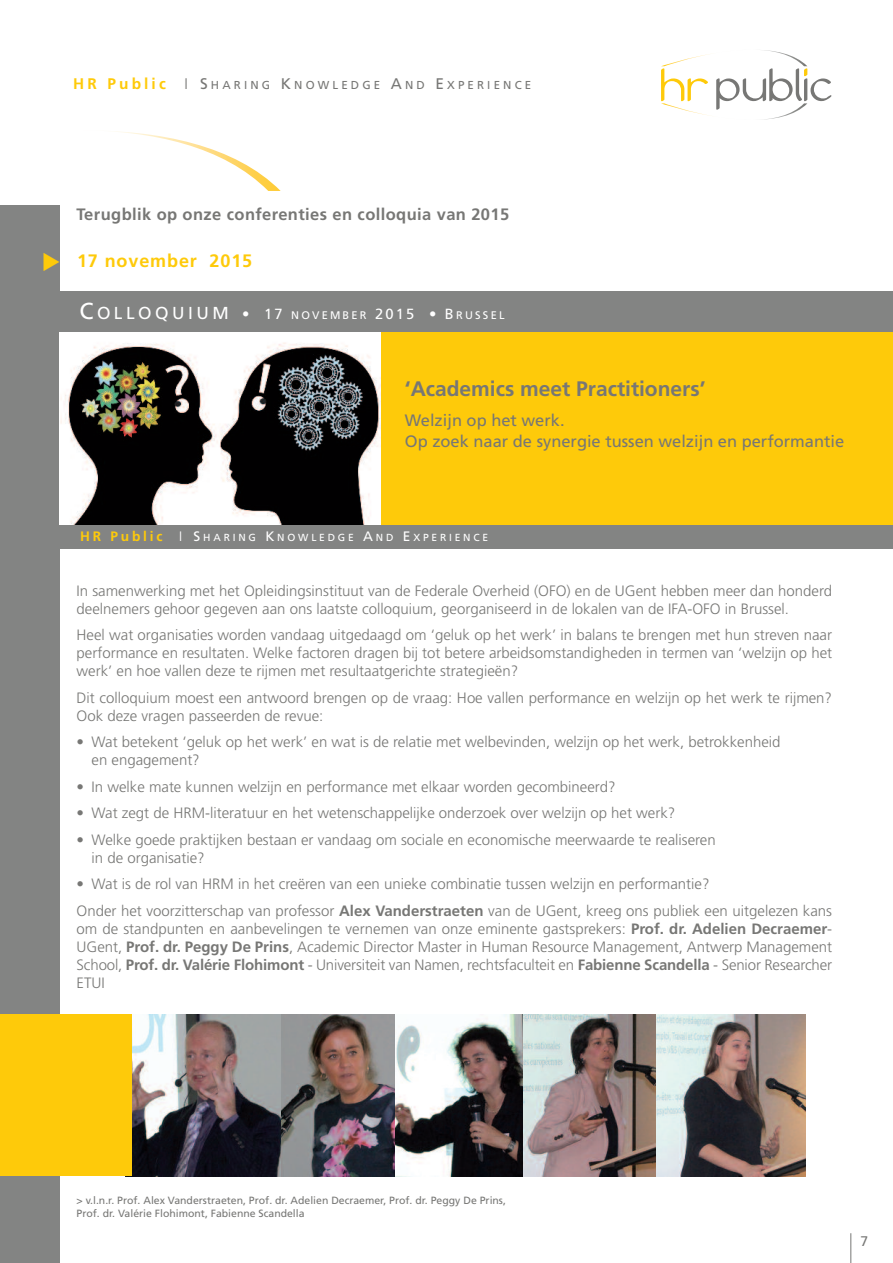
<style>
.page{position:relative;width:893px;height:1263px;background:#fff}
.page>*{position:absolute;margin:0;border:0;box-sizing:border-box;transform-origin:0 0}
.t1{font:700 21px "Frutiger";color:#777775}
.t2{font:700 18px "Frutiger";letter-spacing:.05em;color:#feca0a}
.t3{font:16.5px/21px "Frutiger";color:#777775}
.t4{font:700 16.5px "Frutiger";letter-spacing:.025em;color:#777775}
.t5{font:300 15px/18px "Frutiger";color:#777775}
.t6{font:13.95px "Frutiger";color:#777775}
.t7{font:11.55px "Frutiger";letter-spacing:.275em;color:#777775}
.t8{font:11.1px "Frutiger";letter-spacing:.2em;color:#fff}
.t9{font:10.5px/12.6px "Frutiger";color:#777775}
.t10{font:10.2px "Frutiger";letter-spacing:.275em;color:#fff}
.s1{font-weight:700;font-size:15.3px;color:#feca0a}
.s2{font-weight:300;font-size:15.3px}
.s3{font-size:15.3px}
.s4{font-size:23.1px}
.s5{font-size:17.4px}
.s6{font-size:14.7px}
.s7{font-weight:700;font-size:13.65px;color:#feca0a}
.s8{font-weight:300;font-size:13.65px}
.s9{font-size:13.65px}
.s10{font-weight:700}
</style>
<div class="page">
<hr style="left:850px;top:1233px;width:1px;height:30px;background:#777775">
<div style="left:0;top:205px;width:60px;height:1058px;background:#838483"></div>
<svg style="left:661px;top:50px;width:170px;height:70px"></svg>
<img style="left:116px;top:131px;width:165px;height:60px">
<img style="left:60px;top:332px;width:322px;height:193px">
<div style="left:382px;top:332px;width:511px;height:193px;background:#feca0a"></div>
<div style="left:54px;top:291px;width:839px;height:41px;background:#838483"></div>
<div style="left:54px;top:525px;width:839px;height:24px;background:#838483"></div>
<img style="left:281px;top:1015px;width:115px;height:161px">
<img style="left:396px;top:1015px;width:128px;height:161px">
<img style="left:524px;top:1015px;width:132px;height:161px">
<img style="left:656px;top:1015px;width:150px;height:161px">
<img style="left:131px;top:1014px;width:150px;height:162px">
<div style="left:0;top:1014px;width:131px;height:162px;background:#feca0a"></div>
<p class="t7" style="left:73px;top:81px;width:459px"><span class="s1">HR Public</span> <span class="s2">I</span> <span class="s3">S</span>HARING <span class="s3">K</span>NOWLEDGE <span class="s3">A</span>ND <span class="s3">E</span>XPERIENCE</p>
<p class="t4" style="left:77px;top:207px;width:434px">Terugblik op onze conferenties en colloquia van 2015</p>
<p class="t2" style="left:77px;top:254px;width:177px">17 november 2015</p>
<p class="t8" style="left:79px;top:311px;width:427px"><span class="s4">C</span><span class="s5">OLLOQUIUM</span> <span class="s6">• 17</span> NOVEMBER <span class="s6">2015 • B</span>RUSSEL</p>
<h1 class="t1" style="left:405px;top:381px;width:302px">‘Academics meet Practitioners’</h1>
<p class="t3" style="left:405px;top:411px;width:441px">Welzijn op het werk.<br>Op zoek naar de synergie tussen welzijn en performantie</p>
<p class="t10" style="left:80px;top:533px;width:410px"><span class="s7">HR Public</span> <span class="s8">I</span> <span class="s9">S</span>HARING <span class="s9">K</span>NOWLEDGE <span class="s9">A</span>ND <span class="s9">E</span>XPERIENCE</p>
<p class="t5" style="left:77px;top:583px;width:757px">In samenwerking met het Opleidingsinstituut van de Federale Overheid (OFO) en de UGent hebben meer dan honderd deelnemers gehoor gegeven aan ons laatste colloquium, georganiseerd in de lokalen van de IFA-OFO in Brussel.</p>
<p class="t5" style="left:77px;top:627px;width:757px;text-align:justify">Heel wat organisaties worden vandaag uitgedaagd om ‘geluk op het werk’ in balans te brengen met hun streven naar performance en resultaten. Welke factoren dragen bij tot betere arbeidsomstandigheden in termen van ‘welzijn op het werk’ en hoe vallen deze te rijmen met resultaatgerichte strategieën?</p>
<p class="t5" style="left:77px;top:690px;width:757px">Dit colloquium moest een antwoord brengen op de vraag: Hoe vallen performance en welzijn op het werk te rijmen?<br>Ook deze vragen passeerden de revue:</p>
<p class="t5" style="left:92px;top:734px;width:690px;text-indent:-15px">• Wat betekent ‘geluk op het werk’ en wat is de relatie met welbevinden, welzijn op het werk, betrokkenheid en engagement?</p>
<p class="t5" style="left:77px;top:779px;width:540px">• In welke mate kunnen welzijn en performance met elkaar worden gecombineerd?</p>
<p class="t5" style="left:77px;top:805px;width:600px">• Wat zegt de HRM-literatuur en het wetenschappelijke onderzoek over welzijn op het werk?</p>
<p class="t5" style="left:92px;top:832px;width:626px;text-indent:-15px">• Welke goede praktijken bestaan er vandaag om sociale en economische meerwaarde te realiseren in de organisatie?</p>
<p class="t5" style="left:77px;top:872px;width:757px;line-height:26.5px">• Wat is de rol van HRM in het creëren van een unieke combinatie tussen welzijn en performantie?<br>Onder het voorzitterschap van professor <span class="s10">Alex Vanderstraeten</span> van de UGent, kreeg ons publiek een uitgelezen kans</p>
<p class="t5" style="left:77px;top:921px;width:757px;text-align:justify">om de standpunten en aanbevelingen te vernemen van onze eminente gastsprekers: <span class="s10">Prof. dr. Adelien Decraemer</span>-UGent, <span class="s10">Prof. dr. Peggy De Prins</span>, Academic Director Master in Human Resource Management, Antwerp Management School, <span class="s10">Prof. dr. Valérie Flohimont</span> - Universiteit van Namen, rechtsfaculteit en <span class="s10">Fabienne Scandella</span> - Senior Researcher ETUI</p>
<p class="t9" style="left:77px;top:1195px;width:431px">&gt; v.l.n.r. Prof. Alex Vanderstraeten, Prof. dr. Adelien Decraemer, Prof. dr. Peggy De Prins,<br>Prof. dr. Valérie Flohimont, Fabienne Scandella</p>
<p class="t6" style="left:860px;top:1235px;width:9px">7</p>
</div>
